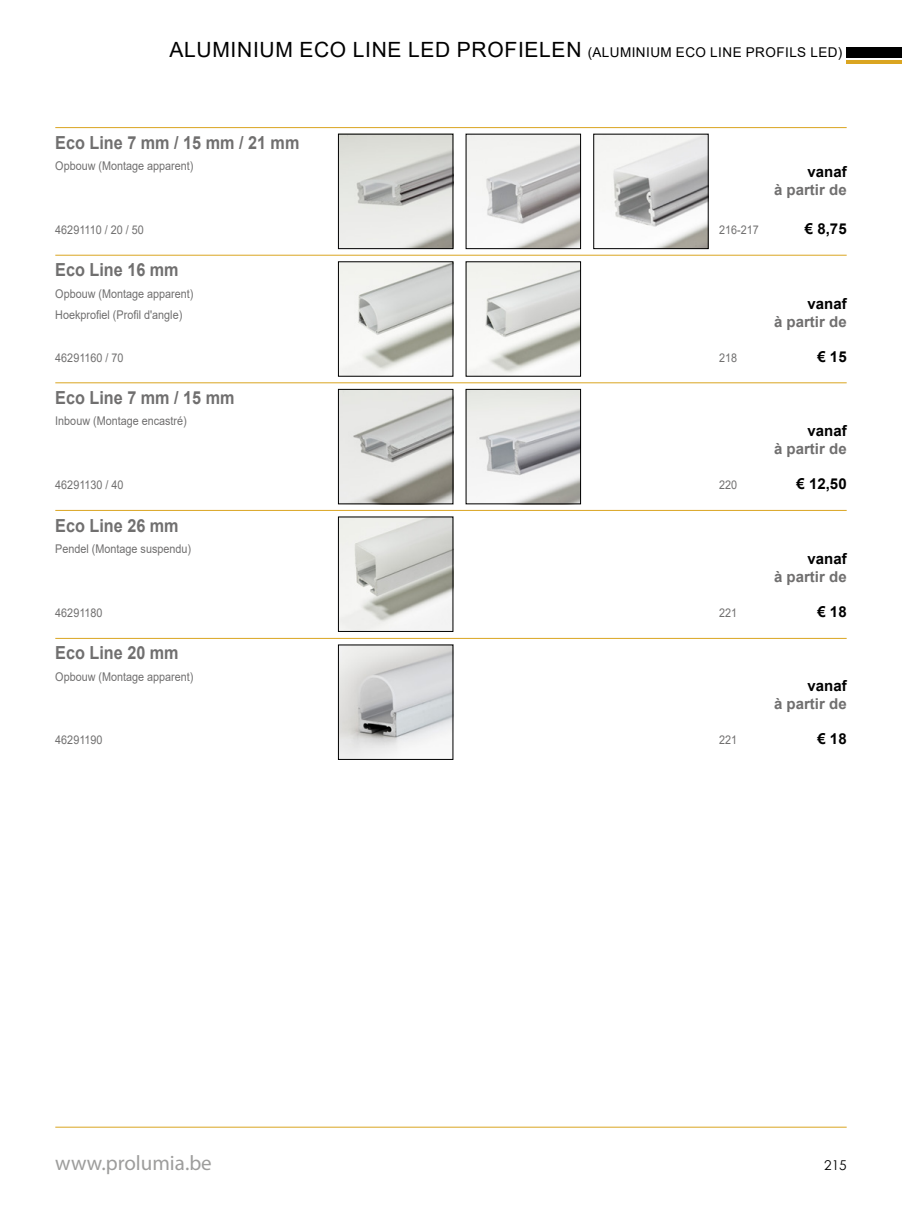
<style>
.page{position:relative;width:902px;height:1208px;background:#fff}
.page>*{position:absolute;margin:0;border:0;box-sizing:border-box;transform-origin:0 0}
.t1{font:21px "Arial";letter-spacing:.035em;color:#000}
.t2{font:21px "Myriad Pro";color:#9d9d9c}
.t3{font:700 18px "Arial";color:#706f6f;scale:.9 1}
.t4{font:700 15px "Arial";color:#000}
.t5{font:700 15px "Arial";color:#706f6f}
.t6{font:13.5px "Century Gothic";color:#000}
.t7{font:12px/21.3px "Arial";color:#706f6f;scale:.9 1}
.s1{font-size:13.5px}
</style>
<div class="page">
<div style="left:846px;top:47px;width:55px;height:10px;background:#000"></div>
<hr style="left:846px;top:61px;width:55px;height:3px;background:#daa521">
<hr style="left:55px;top:1126px;width:791px;height:1px;background:#daa521">
<hr style="left:55px;top:127px;width:791px;height:1px;background:#daa521">
<hr style="left:55px;top:255px;width:791px;height:1px;background:#daa521">
<hr style="left:55px;top:382px;width:791px;height:1px;background:#daa521">
<hr style="left:55px;top:510px;width:791px;height:1px;background:#daa521">
<hr style="left:55px;top:638px;width:791px;height:1px;background:#daa521">
<img style="left:340px;top:647px;width:111px;height:110px">
<img style="left:340px;top:391px;width:111px;height:111px">
<div style="left:338px;top:389px;width:115px;height:115px;border:1px solid #000"></div>
<img style="left:468px;top:391px;width:110px;height:111px">
<div style="left:466px;top:389px;width:114px;height:115px;border:1px solid #000"></div>
<img style="left:340px;top:136px;width:111px;height:111px">
<div style="left:338px;top:134px;width:115px;height:115px;border:1px solid #000"></div>
<img style="left:468px;top:136px;width:110px;height:111px">
<img style="left:340px;top:263px;width:111px;height:111px">
<img style="left:468px;top:263px;width:110px;height:111px">
<img style="left:340px;top:519px;width:111px;height:110px">
<img style="left:595px;top:136px;width:111px;height:111px">
<div style="left:593px;top:134px;width:115px;height:115px;border:1px solid #000"></div>
<h1 class="t1" style="left:169px;top:36px;width:674px">ALUMINIUM ECO LINE LED PROFIELEN <span class="s1">(ALUMINIUM ECO LINE PROFILS LED)</span></h1>
<h2 class="t3" style="left:55px;top:130px;width:273px">Eco Line 7 mm / 15 mm / 21 mm</h2>
<p class="t7" style="left:55px;top:155px;width:155px">Opbouw (Montage apparent)</p>
<p class="t7" style="left:55px;top:219px;width:100px">46291110 / 20 / 50</p>
<h2 class="t3" style="left:55px;top:257px;width:139px">Eco Line 16 mm</h2>
<p class="t7" style="left:55px;top:283px;width:155px">Opbouw (Montage apparent)<br>Hoekprofiel (Profil d'angle)</p>
<p class="t7" style="left:55px;top:346px;width:77px">46291160 / 70</p>
<h2 class="t3" style="left:55px;top:385px;width:201px">Eco Line 7 mm / 15 mm</h2>
<p class="t7" style="left:55px;top:410px;width:148px">Inbouw (Montage encastré)</p>
<p class="t7" style="left:55px;top:474px;width:77px">46291130 / 40</p>
<h2 class="t3" style="left:55px;top:512px;width:139px">Eco Line 26 mm</h2>
<p class="t7" style="left:55px;top:538px;width:152px">Pendel (Montage suspendu)</p>
<p class="t7" style="left:55px;top:602px;width:54px">46291180</p>
<h2 class="t3" style="left:55px;top:640px;width:139px">Eco Line 20 mm</h2>
<p class="t7" style="left:55px;top:665px;width:155px">Opbouw (Montage apparent)</p>
<p class="t7" style="left:55px;top:729px;width:54px">46291190</p>
<p class="t4" style="left:807px;top:162px;width:41px">vanaf</p>
<p class="t5" style="left:774px;top:180px;width:74px">à partir de</p>
<p class="t7" style="left:719px;top:219px;width:46px">216-217</p>
<p class="t4" style="left:804px;top:218px;width:43px">€ 8,75</p>
<p class="t4" style="left:807px;top:293px;width:41px">vanaf</p>
<p class="t5" style="left:774px;top:311px;width:74px">à partir de</p>
<p class="t7" style="left:719px;top:346px;width:22px">218</p>
<p class="t4" style="left:817px;top:346px;width:31px">€ 15</p>
<p class="t4" style="left:807px;top:420px;width:41px">vanaf</p>
<p class="t5" style="left:774px;top:438px;width:74px">à partir de</p>
<p class="t7" style="left:719px;top:474px;width:22px">220</p>
<p class="t4" style="left:796px;top:473px;width:52px">€ 12,50</p>
<p class="t4" style="left:807px;top:548px;width:41px">vanaf</p>
<p class="t5" style="left:774px;top:566px;width:74px">à partir de</p>
<p class="t7" style="left:719px;top:602px;width:22px">221</p>
<p class="t4" style="left:817px;top:601px;width:31px">€ 18</p>
<p class="t4" style="left:807px;top:675px;width:41px">vanaf</p>
<p class="t5" style="left:774px;top:693px;width:74px">à partir de</p>
<p class="t7" style="left:719px;top:729px;width:22px">221</p>
<p class="t4" style="left:817px;top:728px;width:31px">€ 18</p>
<h1 class="t2" style="left:55px;top:1151px;width:158px">www.prolumia.be</h1>
<p class="t6" style="left:824px;top:1155px;width:24px">215</p>
</div>
